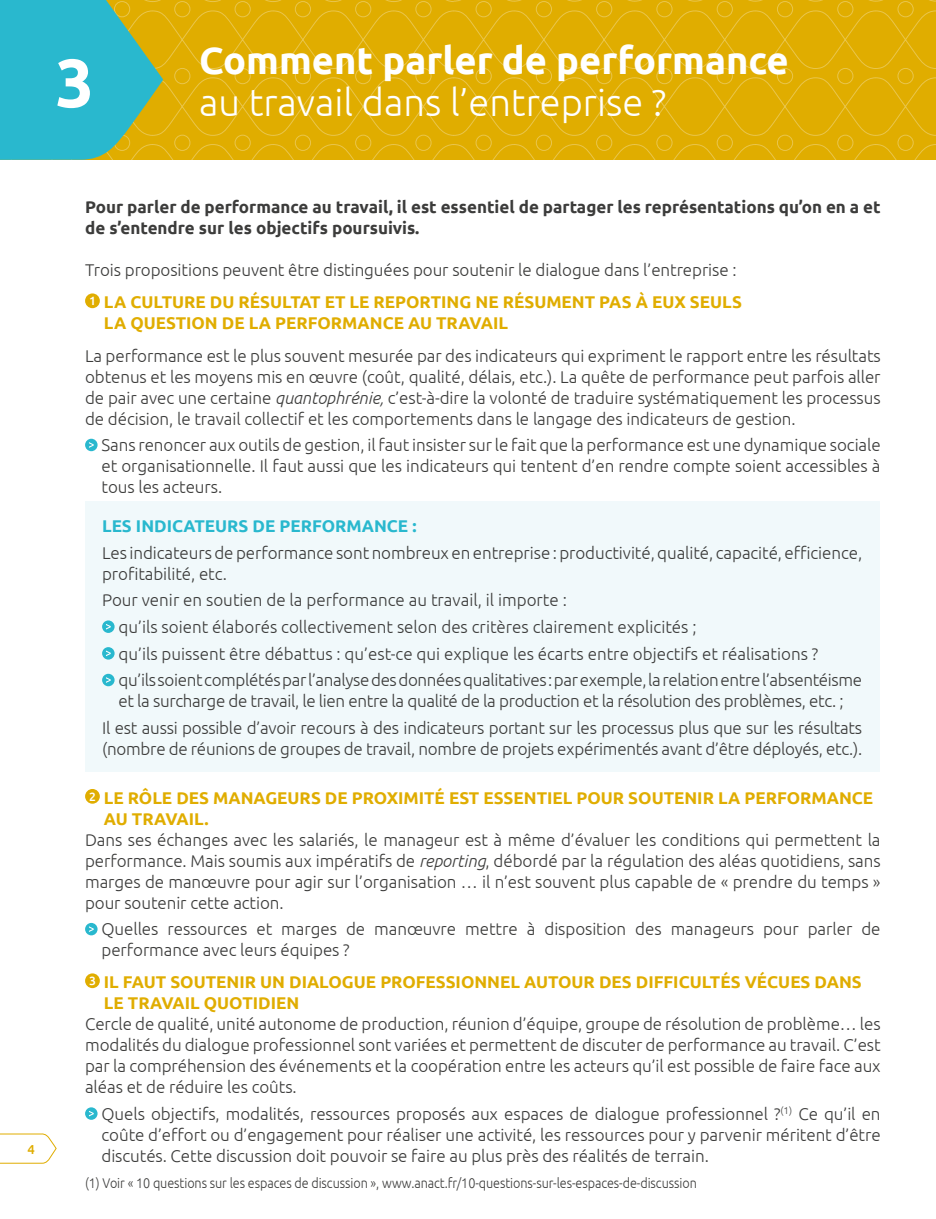
<style>
.page{position:relative;width:936px;height:1219px;background:#fff}
.page>*{position:absolute;margin:0;border:0;box-sizing:border-box;transform-origin:0 0}
.t1{font:700 68px "Ubuntu";color:#fff}
.t2{font:700 38px "Ubuntu";color:#fff}
.t3{font:300 38px "Ubuntu";color:#fff}
.t4{font:300 17px/21px "Ubuntu";letter-spacing:-.005em;color:#3c3c3b;text-align:justify}
.t5{font:700 17px/21px "Ubuntu";color:#e0ad00}
.t6{font:700 17px/21px "Ubuntu";color:#3c3c3b}
.t7{font:700 17px "Ubuntu";color:#29b8ce}
.t8{font:300 14px "Ubuntu";letter-spacing:-.005em;color:#3c3c3b;scale:.9 1}
.t9{font:500 13px "Ubuntu";color:#e0ad00}
.s1{font-weight:700;color:#e0ad00}
.s2{font-style:italic}
</style>
<div class="page">
<svg style="left:0;top:1133px;width:57px;height:31px"></svg>
<div style="left:85px;top:293px;width:15px;height:15px;background:#e0ad00;border-radius:50%"></div>
<div style="left:85px;top:439px;width:13px;height:12px;background:#29b8ce;border-radius:50%"></div>
<svg style="left:89px;top:442px;width:5px;height:6px"></svg>
<div style="left:85px;top:789px;width:15px;height:15px;background:#e0ad00;border-radius:50%"></div>
<div style="left:85px;top:923px;width:13px;height:12px;background:#29b8ce;border-radius:50%"></div>
<svg style="left:89px;top:926px;width:5px;height:6px"></svg>
<div style="left:85px;top:973px;width:15px;height:15px;background:#e0ad00;border-radius:50%"></div>
<svg style="left:85px;top:1107px;width:13px;height:13px"></svg>
<svg style="left:89px;top:1111px;width:5px;height:5px"></svg>
<svg style="left:0;top:0;width:936px;height:160px;background:#c6af21"></svg>
<div style="left:85px;top:502px;width:794px;height:270px;background:#f1f9fb"></div>
<svg style="left:102px;top:620px;width:13px;height:13px"></svg>
<svg style="left:106px;top:624px;width:5px;height:5px"></svg>
<svg style="left:102px;top:647px;width:13px;height:13px"></svg>
<svg style="left:106px;top:651px;width:5px;height:5px"></svg>
<div style="left:102px;top:674px;width:13px;height:12px;background:#29b8ce;border-radius:50%"></div>
<svg style="left:106px;top:677px;width:5px;height:6px"></svg>
<h1 class="t1" style="left:56px;top:42px;width:40px">3</h1>
<h2 class="t2" style="left:199px;top:37px;width:591px">Comment parler de performance</h2>
<h2 class="t3" style="left:199px;top:79px;width:469px">au travail dans l’entreprise ?</h2>
<p class="t9" style="left:28px;top:1141px;width:9px">4</p>
<p class="t6" style="left:85px;top:196px;width:797px">Pour parler de performance au travail, il est essentiel de partager les représentations qu’on en a et de s’entendre sur les objectifs poursuivis.</p>
<p class="t4" style="left:85px;top:253px;width:658px;line-height:32.4px">Trois propositions peuvent être distinguées pour soutenir le dialogue dans l’entreprise :<br><sup>1</sup> <span class="s1">LA CULTURE DU RÉSULTAT ET LE REPORTING NE RÉSUMENT PAS À EUX SEULS</span></p>
<p class="t5" style="left:104px;top:312px;width:405px">LA QUESTION DE LA PERFORMANCE AU TRAVAIL</p>
<p class="t4" style="left:85px;top:345px;width:797px">La performance est le plus souvent mesurée par des indicateurs qui expriment le rapport entre les résultats obtenus et les moyens mis en œuvre (coût, qualité, délais, etc.). La quête de performance peut parfois aller de pair avec une certaine <span class="s2">quantophrénie,</span> c’est-à-dire la volonté de traduire systématiquement les processus de décision, le travail collectif et les comportements dans le langage des indicateurs de gestion.</p>
<p class="t4" style="left:101px;top:434px;width:780px">Sans renoncer aux outils de gestion, il faut insister sur le fait que la performance est une dynamique sociale et organisationnelle. Il faut aussi que les indicateurs qui tentent d’en rendre compte soient accessibles à tous les acteurs.</p>
<p class="t7" style="left:102px;top:516px;width:316px">LES INDICATEURS DE PERFORMANCE :</p>
<p class="t4" style="left:102px;top:542px;width:761px">Les indicateurs de performance sont nombreux en entreprise : productivité, qualité, capacité, efficience, profitabilité, etc.</p>
<p class="t4" style="left:118px;top:586px;width:745px;line-height:26.6px;text-align:left;text-indent:-16px">Pour venir en soutien de la performance au travail, il importe :<br>qu’ils soient élaborés collectivement selon des critères clairement explicités ;<br>qu’ils puissent être débattus : qu’est-ce qui explique les écarts entre objectifs et réalisations ?<br>qu’ils soient complétés par l’analyse des données qualitatives : par exemple, la relation entre l’absentéisme</p>
<p class="t4" style="left:102px;top:687px;width:761px;line-height:26.6px;text-align:center">et la surcharge de travail, le lien entre la qualité de la production et la résolution des problèmes, etc. ;<br>Il est aussi possible d’avoir recours à des indicateurs portant sur les processus plus que sur les résultats</p>
<p class="t4" style="left:102px;top:738px;width:761px">(nombre de réunions de groupes de travail, nombre de projets expérimentés avant d’être déployés, etc.).</p>
<p class="t5" style="left:104px;top:787px;width:770px;text-indent:-15px"><sup>2</sup> LE RÔLE DES MANAGEURS DE PROXIMITÉ EST ESSENTIEL POUR SOUTENIR LA PERFORMANCE<br>AU TRAVAIL.</p>
<p class="t4" style="left:85px;top:829px;width:797px">Dans ses échanges avec les salariés, le manageur est à même d’évaluer les conditions qui permettent la performance. Mais soumis aux impératifs de <span class="s2">reporting</span>, débordé par la régulation des aléas quotidiens, sans marges de manœuvre pour agir sur l’organisation … il n’est souvent plus capable de « prendre du temps » pour soutenir cette action.</p>
<p class="t4" style="left:101px;top:918px;width:780px">Quelles ressources et marges de manœuvre mettre à disposition des manageurs pour parler de performance avec leurs équipes ?</p>
<p class="t5" style="left:104px;top:971px;width:759px;text-indent:-15px"><sup>3</sup> IL FAUT SOUTENIR UN DIALOGUE PROFESSIONNEL AUTOUR DES DIFFICULTÉS VÉCUES DANS<br>LE TRAVAIL QUOTIDIEN</p>
<p class="t4" style="left:85px;top:1013px;width:797px">Cercle de qualité, unité autonome de production, réunion d’équipe, groupe de résolution de problème… les modalités du dialogue professionnel sont variées et permettent de discuter de performance au travail. C’est par la compréhension des événements et la coopération entre les acteurs qu’il est possible de faire face aux aléas et de réduire les coûts.</p>
<p class="t4" style="left:101px;top:1103px;width:780px">Quels objectifs, modalités, ressources proposés aux espaces de dialogue professionnel ?<sup>(1)</sup> Ce qu’il en coûte d’effort ou d’engagement pour réaliser une activité, les ressources pour y parvenir méritent d’être discutés. Cette discussion doit pouvoir se faire au plus près des réalités de terrain.</p>
<p class="t8" style="left:85px;top:1174px;width:681px">(1) Voir « 10 questions sur les espaces de discussion », www.anact.fr/10-questions-sur-les-espaces-de-discussion</p>
</div>
